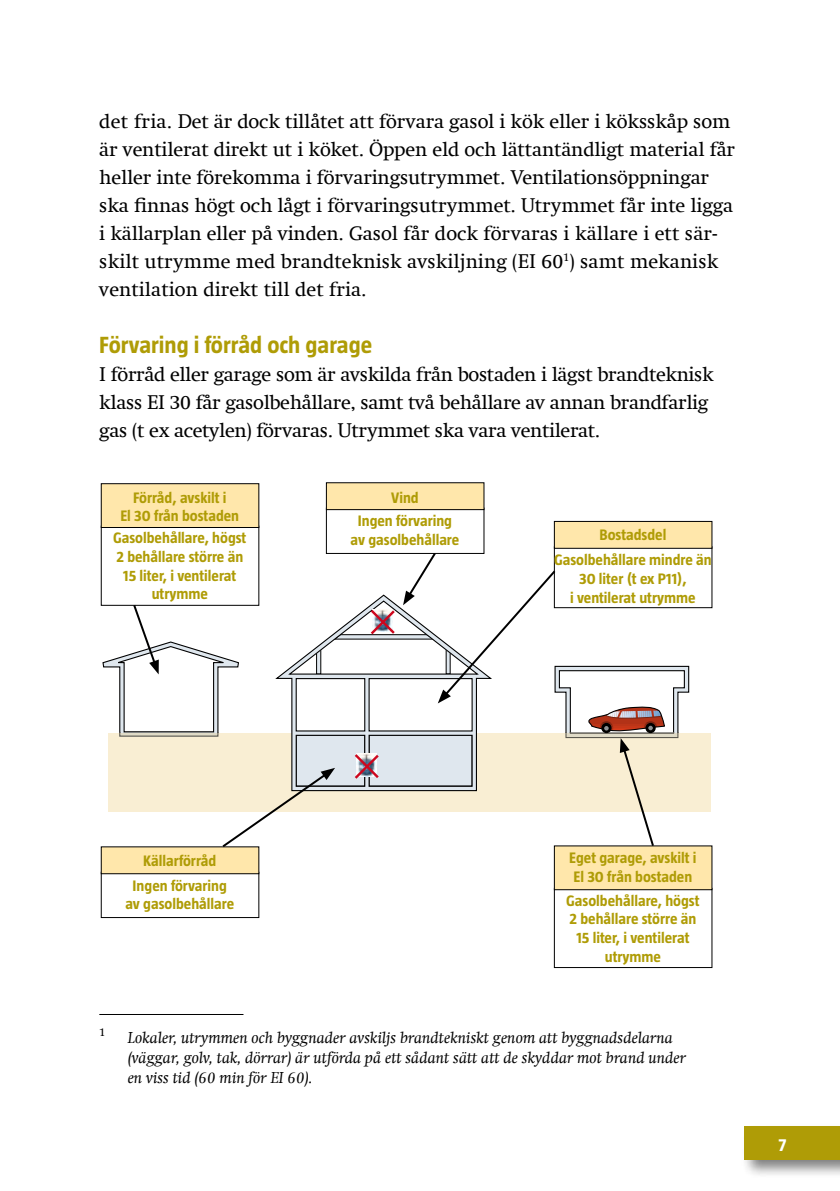
<style>
.page{position:relative;width:840px;height:1191px;background:#fff}
.page>*{position:absolute;margin:0;border:0;box-sizing:border-box;transform-origin:0 0}
.t1{font:700 24px "Taz";color:#af9c06}
.t2{font:20px/28px "Swift Com";letter-spacing:-.01em;color:#000}
.t3{font:700 18px "Taz";color:#fff}
.t4{font:italic 16px/20px "Swift Com";color:#000}
.t5{font:700 15.6px/18.6px "Taz";color:#af9c06;text-align:center}
.t6{font:11.6px "Swift Com";color:#000}
</style>
<div class="page">
<hr style="left:99px;top:1014px;width:144px;height:1px;background:#000">
<div style="left:108px;top:733px;width:602px;height:78px;background:#f9eed3"></div>
<div style="left:101px;top:484px;width:158px;height:43px;background:#ffe7ab"></div>
<div style="left:101px;top:483px;width:158px;height:45px;border:1px solid #000"></div>
<div style="left:553px;top:888px;width:159px;height:80px;border:1px solid #000"></div>
<div style="left:554px;top:846px;width:157px;height:43px;background:#ffe7ab"></div>
<div style="left:553px;top:845px;width:159px;height:45px;border:1px solid #000"></div>
<div style="left:554px;top:521px;width:157px;height:27px;background:#ffe7ab"></div>
<div style="left:553px;top:521px;width:159px;height:28px;border:1px solid #000"></div>
<div style="left:326px;top:507px;width:158px;height:47px;border:1px solid #000"></div>
<div style="left:326px;top:483px;width:157px;height:26px;background:#ffe7ab"></div>
<div style="left:326px;top:482px;width:158px;height:28px;border:1px solid #000"></div>
<div style="left:101px;top:871px;width:158px;height:47px;border:1px solid #000"></div>
<div style="left:101px;top:847px;width:158px;height:26px;background:#ffe7ab"></div>
<svg style="left:102px;top:551px;width:587px;height:298px"></svg>
<div style="left:740px;top:1123px;width:99px;height:55px;background:#000;opacity:.5"></div>
<div style="left:743px;top:1126px;width:96px;height:33px;background:#af9c06"></div>
<p class="t2" style="left:99px;top:107px;width:637px">det fria. Det är dock tillåtet att förvara gasol i kök eller i köksskåp som är ventilerat direkt ut i köket. Öppen eld och lättantändligt material får heller inte förekomma i förvaringsutrymmet. Ventilationsöppningar ska finnas högt och lågt i förvaringsutrymmet. Utrymmet får inte ligga i källarplan eller på vinden. Gasol får dock förvaras i källare i ett sär&shy;skilt utrymme med brandteknisk avskiljning (EI 60<sup>1</sup>) samt mekanisk ventilation direkt till det fria.</p>
<p class="t1" style="left:99px;top:331px;width:274px">Förvaring i förråd och garage</p>
<p class="t2" style="left:99px;top:360px;width:615px">I förråd eller garage som är avskilda från bostaden i lägst brandteknisk klass EI 30 får gasolbehållare, samt två behållare av annan brandfarlig gas (t ex acetylen) förvaras. Utrymmet ska vara ventilerat.</p>
<p class="t5" style="left:120px;top:488px;width:120px">Förråd, avskilt i<br>El 30 från bostaden</p>
<p class="t5" style="left:113px;top:528px;width:135px">Gasolbehållare, högst<br>2 behållare större än<br>15 liter, i ventilerat utrymme</p>
<p class="t5" style="left:357px;top:486px;width:96px;line-height:23.2px">Vind<br>Ingen förvaring</p>
<p class="t5" style="left:350px;top:530px;width:110px">av gasolbehållare</p>
<p class="t5" style="left:553px;top:522px;width:159px;line-height:24.8px">Bostadsdel<br>Gasolbehållare mindre än</p>
<p class="t5" style="left:569px;top:569px;width:127px">30 liter (t ex P11),<br>i ventilerat utrymme</p>
<p class="t5" style="left:133px;top:848px;width:96px;line-height:24.8px">Källarförråd<br>Ingen förvaring</p>
<p class="t5" style="left:125px;top:894px;width:110px">av gasolbehållare</p>
<p class="t5" style="left:569px;top:848px;width:129px;text-align:left">Eget garage, avskilt i<br>El 30 från bostaden</p>
<p class="t5" style="left:566px;top:891px;width:135px">Gasolbehållare, högst<br>2 behållare större än<br>15 liter, i ventilerat utrymme</p>
<p class="t6" style="left:99px;top:1025px;width:8px">1</p>
<p class="t4" style="left:128px;top:1027px;width:559px">Lokaler, utrymmen och byggnader avskiljs brandtekniskt genom att byggnadsdelarna (väggar, golv, tak, dörrar) är utförda på ett sådant sätt att de skyddar mot brand under en viss tid (60 min för EI 60).</p>
<p class="t3" style="left:778px;top:1134px;width:9px">7</p>
</div>
